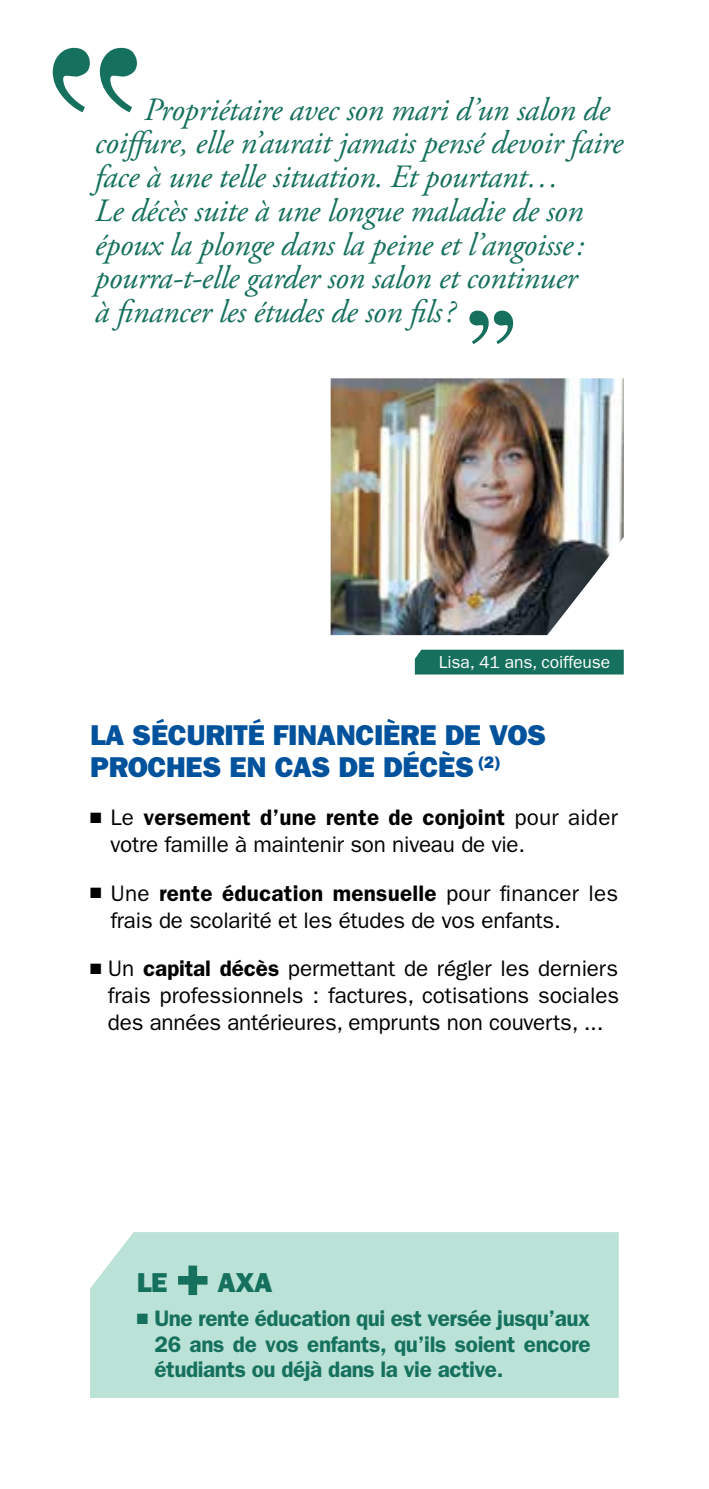
<style>
.page{position:relative;width:709px;height:1489px;background:#fff}
.page>*{position:absolute;margin:0;border:0;box-sizing:border-box;transform-origin:0 0}
.t1{font:italic 32.5px/33.8px "Adobe Garamond Pro";letter-spacing:-.01em;color:#15705d}
.t2{font:28.75px/32.5px "ITC Franklin Gothic Std Hvy";letter-spacing:-.01em;color:#00529c}
.t3{font:27.5px "ITC Franklin Gothic Std Hvy";color:#15705d}
.t4{font:22.5px/27px "ITC Franklin Gothic Std";letter-spacing:-.01em;color:#000}
.t5{font:600 22.5px/25px "ITC Franklin Gothic Std";letter-spacing:-.02em;color:#15705d;text-align:justify}
.t6{font:17.5px "ITC Franklin Gothic Std";letter-spacing:-.01em;color:#fff}
.s1{font-weight:600}
.s2{font-size:57.5px}
</style>
<div class="page">
<div style="left:90px;top:1232px;width:528px;height:165px;background:#bbe2d6"></div>
<svg style="left:53px;top:48px;width:84px;height:64px"></svg>
<svg style="left:469px;top:310px;width:44px;height:34px"></svg>
<div style="left:415px;top:649px;width:208px;height:25px;background:#15705d"></div>
<img style="left:330px;top:378px;width:293px;height:257px">
<p class="t1" style="left:95px;top:93px;width:529px;text-indent:49px">Propriétaire avec son mari d’un salon de coiffure, elle n’aurait jamais pensé devoir faire face à une telle situation. Et pourtant…<br>Le décès suite à une longue maladie de son époux la plonge dans la peine et l’angoisse: pourra-t-elle garder son salon et continuer<br>à financer les études de son fils?</p>
<p class="t6" style="left:439px;top:652px;width:173px">Lisa, 41 ans, coiffeuse</p>
<p class="t2" style="left:90px;top:718px;width:457px">LA SÉCURITÉ FINANCIÈRE DE VOS<br>PROCHES EN CAS DE DÉCÈS <sup>(2)</sup></p>
<p class="t4" style="left:110px;top:804px;width:509px;text-indent:-20px">■ Le <span class="s1">versement d’une rente de conjoint</span> pour aider votre famille à maintenir son niveau de vie.</p>
<p class="t4" style="left:110px;top:879px;width:509px;text-indent:-20px">■ Une <span class="s1">rente éducation mensuelle</span> pour financer les frais de scolarité et les études de vos enfants.</p>
<p class="t4" style="left:108px;top:955px;width:513px;text-align:justify;text-indent:-18px">■ Un <span class="s1">capital décès</span> permettant de régler les derniers frais professionnels : factures, cotisations sociales des années antérieures, emprunts non couverts, ...</p>
<p class="t3" style="left:137px;top:1266px;width:137px">LE <span class="s2">+</span> AXA</p>
<p class="t5" style="left:154px;top:1306px;width:437px;text-indent:-18px">■ Une rente éducation qui est versée jusqu’aux 26 ans de vos enfants, qu’ils soient encore étudiants ou déjà dans la vie active.</p>
</div>
